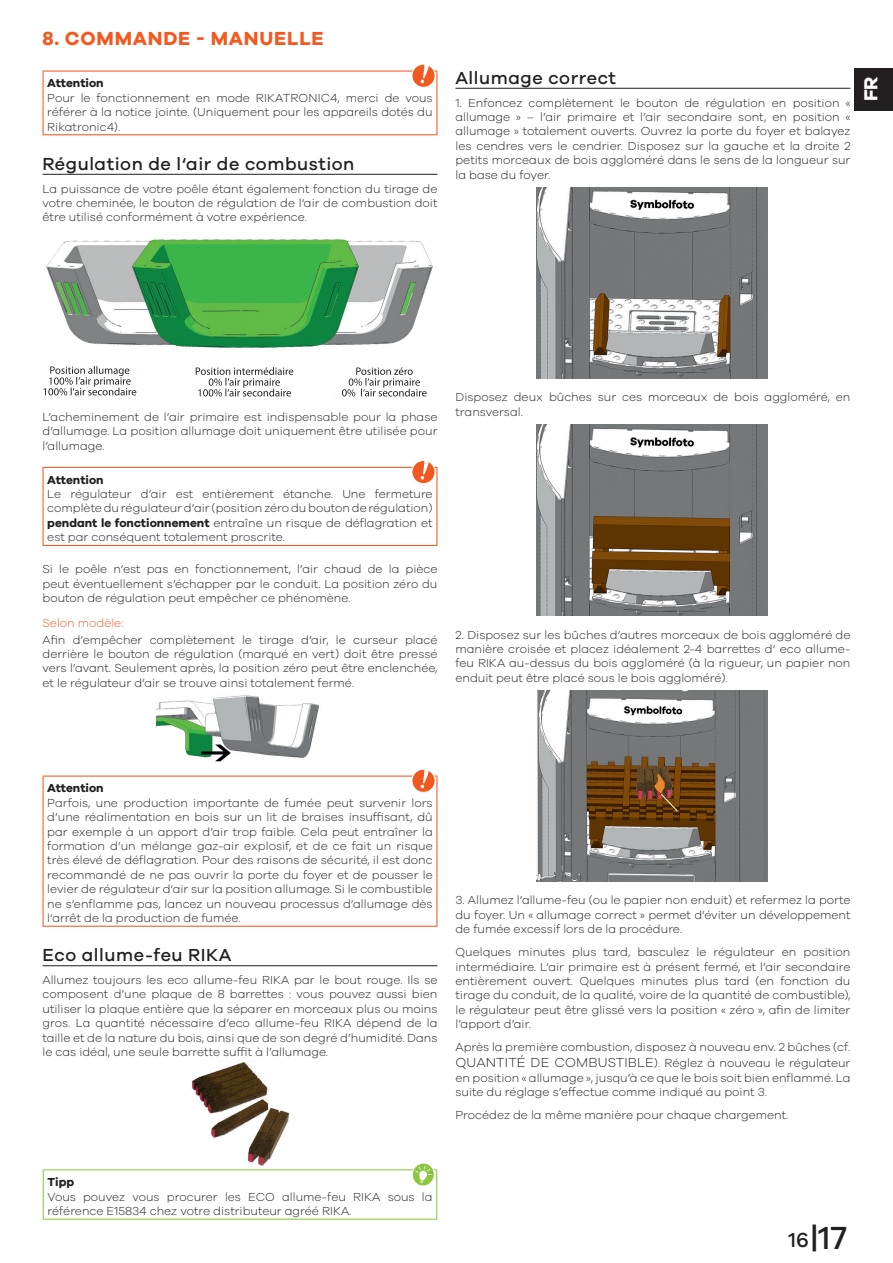
<style>
.page{position:relative;width:893px;height:1263px;background:#fff}
.page>*{position:absolute;margin:0;border:0;box-sizing:border-box;transform-origin:0 0}
.t1{font:500 33px "Galano Grotesque";color:#231f20}
.t2{font:700 19.5px "Galano Grotesque";letter-spacing:.04em;color:#f15921}
.t3{font:700 19.5px "Galano Grotesque";color:#fff}
.H2_-_SubHeader{font:500 18px "Galano Grotesque";letter-spacing:.03em;color:#231f20}
.BT_-_BodyText{font:300 12px/14.4px "Galano Grotesque";color:#231f20;text-align:justify}
.Tabellen_Hinweis_Tip{font:300 12px/14.4px "Galano Grotesque";color:#231f20;text-align:justify}
.Tabellen_Hinweis_Tip-2{font:700 12px "Galano Grotesque";color:#231f20}
.t4{font:300 12px "Galano Grotesque";color:#f15921}
.s1{font-weight:700}
.s2{font-size:13.5px}
.s3{font-size:21px}
</style>
<div class="page">
<div style="left:855px;top:68px;width:38px;height:43px;background:#231f20"></div>
<hr style="left:43px;top:174px;width:394px;height:1px;background:#231f20">
<hr style="left:43px;top:965px;width:394px;height:1px;background:#231f20">
<hr style="left:43px;top:71px;width:394px;height:1px;background:#f15921">
<hr style="left:43px;top:72px;width:1px;height:62px;background:#f15921">
<hr style="left:436px;top:72px;width:1px;height:62px;background:#f15921">
<hr style="left:43px;top:134px;width:394px;height:1px;background:#f15921">
<img style="left:43px;top:239px;width:390px;height:158px">
<img style="left:50px;top:366px;width:79px;height:10px">
<img style="left:196px;top:367px;width:97px;height:8px">
<img style="left:356px;top:367px;width:57px;height:19px">
<hr style="left:43px;top:467px;width:394px;height:1px;background:#f15921">
<hr style="left:43px;top:468px;width:1px;height:77px;background:#f15921">
<hr style="left:436px;top:468px;width:1px;height:77px;background:#f15921">
<hr style="left:43px;top:545px;width:394px;height:1px;background:#f15921">
<img style="left:156px;top:695px;width:163px;height:67px">
<hr style="left:43px;top:775px;width:394px;height:2px;background:#f15921">
<hr style="left:43px;top:777px;width:1px;height:149px;background:#f15921">
<hr style="left:436px;top:777px;width:1px;height:149px;background:#f15921">
<hr style="left:43px;top:926px;width:394px;height:1px;background:#f15921">
<img style="left:192px;top:1063px;width:98px;height:102px">
<hr style="left:43px;top:1169px;width:394px;height:1px;background:#8bc63e">
<hr style="left:43px;top:1170px;width:1px;height:48px;background:#8bc63e">
<hr style="left:436px;top:1170px;width:1px;height:48px;background:#8bc63e">
<hr style="left:43px;top:1218px;width:394px;height:2px;background:#8bc63e">
<hr style="left:455px;top:88px;width:395px;height:1px;background:#231f20">
<img style="left:537px;top:187px;width:230px;height:191px">
<img style="left:537px;top:424px;width:230px;height:192px">
<img style="left:537px;top:690px;width:230px;height:191px">
<svg style="left:412px;top:64px;width:23px;height:23px"></svg>
<div style="left:411px;top:64px;width:25px;height:24px;border:1px solid #fff;border-radius:50%"></div>
<svg style="left:421px;top:64px;width:8px;height:19px"></svg>
<svg style="left:412px;top:460px;width:23px;height:24px"></svg>
<div style="left:411px;top:460px;width:25px;height:24px;border:1px solid #fff;border-radius:50%"></div>
<svg style="left:421px;top:460px;width:8px;height:19px"></svg>
<div style="left:412px;top:769px;width:23px;height:23px;background:#f15921;border-radius:50%"></div>
<div style="left:411px;top:769px;width:25px;height:24px;border:1px solid #fff;border-radius:50%"></div>
<svg style="left:421px;top:769px;width:8px;height:19px"></svg>
<svg style="left:412px;top:1163px;width:23px;height:23px"></svg>
<p class="t2" style="left:43px;top:26px;width:283px">8. COMMANDE - MANUELLE</p>
<p class="Tabellen_Hinweis_Tip-2" style="left:47px;top:76px;width:58px">Attention</p>
<p class="Tabellen_Hinweis_Tip" style="left:47px;top:90px;width:387px">Pour le fonctionnement en mode RIKATRONIC4, merci de vous référer à la notice jointe. (Uniquement pour les appareils dotés du Rikatronic4).</p>
<p class="H2_-_SubHeader" style="left:43px;top:153px;width:313px">Régulation de l‘air de combustion</p>
<p class="BT_-_BodyText" style="left:43px;top:181px;width:396px">La puissance de votre poêle étant également fonction du tirage de votre cheminée, le bouton de régulation de l‘air de combustion doit être utilisé conformément à votre expérience.</p>
<p class="H2_-_SubHeader" style="left:455px;top:67px;width:162px">Allumage correct</p>
<p class="BT_-_BodyText" style="left:455px;top:95px;width:396px">1. Enfoncez complètement le bouton de régulation en position « allumage » – l’air primaire et l’air secondaire sont, en position « allumage » totalement ouverts. Ouvrez la porte du foyer et balayez les cendres vers le cendrier. Disposez sur la gauche et la droite 2 petits morceaux de bois aggloméré dans le sens de la longueur sur la base du foyer.</p>
<h2 class="t3" style="left:859px;top:101px;width:26px;rotate:-90deg">FR</h2>
<p class="BT_-_BodyText" style="left:43px;top:409px;width:396px">L’acheminement de l’air primaire est indispensable pour la phase d’allumage. La position allumage doit uniquement être utilisée pour l’allumage.</p>
<p class="Tabellen_Hinweis_Tip-2" style="left:47px;top:472px;width:58px">Attention</p>
<p class="Tabellen_Hinweis_Tip" style="left:47px;top:486px;width:387px">Le régulateur d’air est entièrement étanche. Une fermeture complète du régulateur d’air (position zéro du bouton de régulation) <span class="s1">pendant le fonctionnement</span> entraîne un risque de déflagration et est par conséquent totalement proscrite.</p>
<p class="BT_-_BodyText" style="left:43px;top:561px;width:396px">Si le poêle n’est pas en fonctionnement, l’air chaud de la pièce peut éventuellement s’échapper par le conduit. La position zéro du bouton de régulation peut empêcher ce phénomène.</p>
<p class="t4" style="left:43px;top:616px;width:83px">Selon modèle:</p>
<p class="Tabellen_Hinweis_Tip" style="left:43px;top:632px;width:396px">Afin d’empêcher complètement le tirage d’air, le curseur placé derrière le bouton de régulation (marqué en vert) doit être pressé vers l’avant. Seulement après, la position zéro peut être enclenchée, et le régulateur d’air se trouve ainsi totalement fermé.</p>
<p class="BT_-_BodyText" style="left:455px;top:390px;width:396px">Disposez deux bûches sur ces morceaux de bois aggloméré, en transversal.</p>
<p class="BT_-_BodyText" style="left:455px;top:627px;width:396px">2. Disposez sur les bûches d’autres morceaux de bois aggloméré de manière croisée et placez idéalement 2-4 barrettes d‘ eco allume&shy;feu RIKA au-dessus du bois aggloméré (à la rigueur, un papier non enduit peut être placé sous le bois aggloméré).</p>
<p class="Tabellen_Hinweis_Tip-2" style="left:47px;top:781px;width:58px">Attention</p>
<p class="Tabellen_Hinweis_Tip" style="left:47px;top:795px;width:387px">Parfois, une production importante de fumée peut survenir lors d’une réalimentation en bois sur un lit de braises insuffisant, dû par exemple à un apport d’air trop faible. Cela peut entraîner la formation d’un mélange gaz-air explosif, et de ce fait un risque très élevé de déflagration. Pour des raisons de sécurité, il est donc recommandé de ne pas ouvrir la porte du foyer et de pousser le levier de régulateur d‘air sur la position allumage. Si le combustible ne s‘enflamme pas, lancez un nouveau processus d‘allumage dès l‘arrêt de la production de fumée.</p>
<p class="H2_-_SubHeader" style="left:43px;top:944px;width:190px">Eco allume-feu RIKA</p>
<p class="BT_-_BodyText" style="left:43px;top:972px;width:396px">Allumez toujours les eco allume-feu RIKA par le bout rouge. Ils se composent d’une plaque de 8 barrettes : vous pouvez aussi bien utiliser la plaque entière que la séparer en morceaux plus ou moins gros. La quantité nécessaire d’eco allume-feu RIKA dépend de la taille et de la nature du bois, ainsi que de son degré d’humidité. Dans le cas idéal, une seule barrette suffit à l’allumage.</p>
<p class="BT_-_BodyText" style="left:455px;top:893px;width:396px">3. Allumez l’allume-feu (ou le papier non enduit) et refermez la porte du foyer. Un « allumage correct » permet d’éviter un développement de fumée excessif lors de la procédure.</p>
<p class="BT_-_BodyText" style="left:455px;top:944px;width:396px">Quelques minutes plus tard, basculez le régulateur en position intermédiaire. L’air primaire est à présent fermé, et l’air secondaire entièrement ouvert. Quelques minutes plus tard (en fonction du tirage du conduit, de la qualité, voire de la quantité de combustible), le régulateur peut être glissé vers la position « zéro », afin de limiter l’apport d’air.</p>
<p class="BT_-_BodyText" style="left:455px;top:1038px;width:396px;line-height:16.2px">Après la première combustion, disposez à nouveau env. 2 bûches (cf.<br><span class="s2">QUANTITÉ DE COMBUSTIBLE</span>). Réglez à nouveau le régulateur</p>
<p class="BT_-_BodyText" style="left:455px;top:1070px;width:396px">en position « allumage », jusqu’à ce que le bois soit bien enflammé. La suite du réglage s’effectue comme indiqué au point 3.</p>
<p class="BT_-_BodyText" style="left:455px;top:1107px;width:333px">Procédez de la même manière pour chaque chargement.</p>
<p class="Tabellen_Hinweis_Tip-2" style="left:48px;top:1174px;width:28px">Tipp</p>
<p class="Tabellen_Hinweis_Tip" style="left:48px;top:1189px;width:386px">Vous pouvez vous procurer les ECO allume-feu RIKA sous la référence E15834 chez votre distributeur agréé RIKA.</p>
<h1 class="t1" style="left:789px;top:1218px;width:60px"><span class="s3">16</span>|17</h1>
</div>
